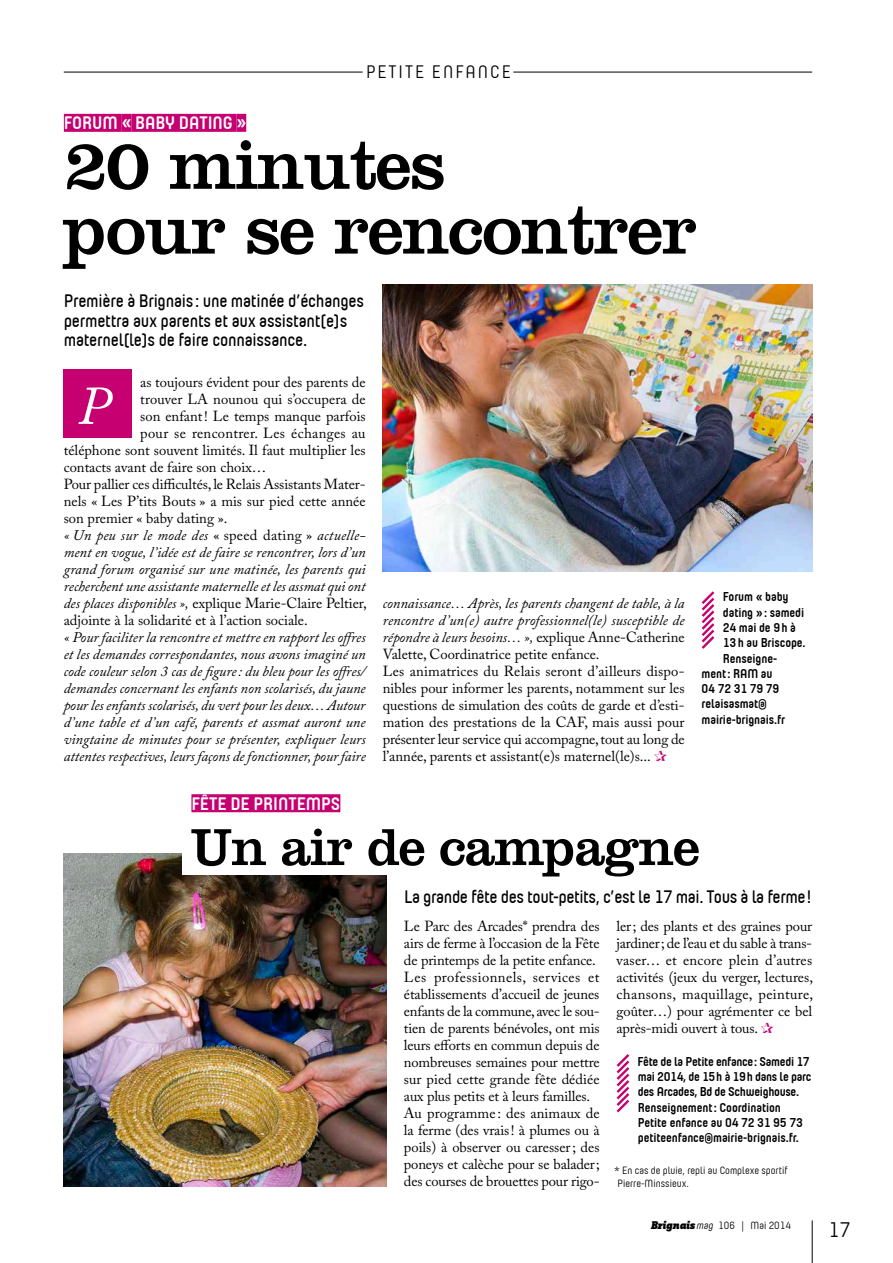
<style>
.page{position:relative;width:893px;height:1263px;background:#fff}
.page>*{position:absolute;margin:0;border:0;box-sizing:border-box;transform-origin:0 0}
.t1{font:72px/64.8px "Clarendon LT Std";letter-spacing:-.025em;color:#000}
.t2{font:54px "Clarendon LT Std";letter-spacing:-.025em;color:#000}
.t3{font:italic 54px "Adobe Caslon Pro";color:#fff}
.t4{font:21px "Yummo";color:#000}
.t5{font:600 18px/19.5px "Yummo";letter-spacing:-.015em;color:#000}
.t6{font:700 18px "Yummo";color:#fff}
.t7{font:18px "Yummo";letter-spacing:.11em;color:#000}
.t8{font:14.55px/17px "Adobe Caslon Pro";color:#000}
.t9{font:italic 14.55px/17px "Adobe Caslon Pro";color:#000;text-align:justify}
.t10{font:14.55px "Adobe Caslon Pro";letter-spacing:.02em;color:#000}
.t11{font:700 12.75px/15.3px "Yummo";letter-spacing:-.01em;color:#000}
.t12{font:10.5px/12.6px "Yummo";color:#000}
.s1{font-style:normal}
.s2{font-style:italic}
.s3{color:#c60071}
.s4{font-family:"Zine Slab Dis";font-weight:900;font-style:italic;font-size:11.7px}
</style>
<div class="page">
<div style="left:191px;top:794px;width:149px;height:18px;background:#c60071"></div>
<svg style="left:616px;top:1054px;width:14px;height:59px"></svg>
<div style="left:64px;top:114px;width:58px;height:18px;background:#c60071"></div>
<div style="left:122px;top:114px;width:9px;height:18px;background:#c60071"></div>
<div style="left:131px;top:114px;width:105px;height:18px;background:#c60071"></div>
<div style="left:236px;top:114px;width:10px;height:18px;background:#c60071"></div>
<div style="left:64px;top:370px;width:68px;height:68px;background:#c60071"></div>
<img style="left:64px;top:853px;width:323px;height:333px">
<img style="left:383px;top:285px;width:429px;height:286px">
<svg style="left:701px;top:591px;width:14px;height:58px"></svg>
<div style="left:182px;top:829px;width:561px;height:46px;background:#fff"></div>
<hr style="left:812px;top:1220px;width:1px;height:43px;background:#000">
<hr style="left:64px;top:72px;width:748px;height:1px;background:#000">
<div style="left:363px;top:63px;width:150px;height:18px;background:#fff"></div>
<p class="t6" style="left:64px;top:107px;width:184px">Forum « Baby dating »</p>
<p class="t7" style="left:366px;top:59px;width:146px">Petite enfance</p>
<h1 class="t1" style="left:64px;top:132px;width:635px">20 minutes<br>pour se rencontrer</h1>
<p class="t5" style="left:64px;top:289px;width:302px">Première à Brignais: une matinée d’échanges permettra aux parents et aux assistant(e)s maternel(le)s de faire connaissance.</p>
<h2 class="t3" style="left:77px;top:374px;width:33px">P</h2>
<p class="t8" style="left:140px;top:373px;width:227px">as toujours évident pour des parents de</p>
<p class="t8" style="left:140px;top:390px;width:227px">trouver LA nounou qui s’occupera de</p>
<p class="t8" style="left:140px;top:407px;width:227px">son enfant! Le temps manque parfois</p>
<p class="t10" style="left:140px;top:424px;width:227px">pour se rencontrer. Les échanges au</p>
<p class="t8" style="left:64px;top:441px;width:303px">téléphone sont souvent limités. Il faut multiplier les</p>
<p class="t8" style="left:64px;top:458px;width:204px">contacts avant de faire son choix…</p>
<p class="t8" style="left:64px;top:475px;width:303px">Pour pallier ces difficultés, le Relais Assistants Mater-</p>
<p class="t8" style="left:64px;top:492px;width:303px">nels « Les P’tits Bouts » a mis sur pied cette année</p>
<p class="t8" style="left:64px;top:509px;width:165px">son premier « baby dating ».</p>
<p class="t9" style="left:64px;top:527px;width:303px">« Un peu sur le mode des <span class="s1">« speed dating »</span> actuelle-</p>
<p class="t9" style="left:64px;top:544px;width:303px">ment en vogue, l’idée est de faire se rencontrer, lors d’un</p>
<p class="t9" style="left:64px;top:561px;width:303px">grand forum organisé sur une matinée, les parents qui</p>
<p class="t9" style="left:64px;top:578px;width:303px">recherchent une assistante maternelle et les assmat qui ont</p>
<p class="t8" style="left:64px;top:595px;width:304px"><span class="s2">des places disponibles »,</span> explique Marie-Claire Peltier,</p>
<p class="t8" style="left:64px;top:612px;width:245px">adjointe à la solidarité et à l’action sociale.</p>
<p class="t9" style="left:64px;top:629px;width:304px">« Pour faciliter la rencontre et mettre en rapport les offres et les demandes correspondantes, nous avons imaginé un code couleur selon 3 cas de figure: du bleu pour les offres/ demandes concernant les enfants non scolarisés, du jaune pour les enfants scolarisés, du vert pour les deux… Autour d’une table et d’un café, parents et assmat auront une vingtaine de minutes pour se présenter, expliquer leurs attentes respectives, leurs façons de fonctionner, pour faire</p>
<p class="t6" style="left:191px;top:787px;width:117px">Fête de pr intemp</p>
<p class="t6" style="left:331px;top:787px;width:11px">s</p>
<p class="t8" style="left:383px;top:595px;width:304px"><span class="s2">connaissance… Après, les parents changent de table, à la rencontre d’un(e) autre professionnel(le) susceptible de répondre à leurs besoins… »,</span> explique Anne-Catherine Valette, Coordinatrice petite enfance.<br>Les animatrices du Relais seront d’ailleurs dispo&shy;nibles pour informer les parents, notamment sur les questions de simulation des coûts de garde et d’esti&shy;mation des prestations de la CAF, mais aussi pour présenter leur service qui accompagne, tout au long de l’année, parents et assistant(e)s maternel(le)s... <span class="s3">✰</span></p>
<p class="t11" style="left:723px;top:587px;width:67px">Forum « baby</p>
<p class="t11" style="left:723px;top:602px;width:83px">dating »: samedi</p>
<p class="t11" style="left:723px;top:618px;width:74px">24 mai de 9h à</p>
<p class="t11" style="left:723px;top:633px;width:84px">13h au Briscope.</p>
<p class="t11" style="left:723px;top:648px;width:56px">Renseigne-</p>
<p class="t11" style="left:702px;top:664px;width:72px">ment: RAM au</p>
<p class="t11" style="left:702px;top:679px;width:79px">04 72 31 79 79</p>
<p class="t11" style="left:702px;top:694px;width:67px">relaisasmat@</p>
<p class="t11" style="left:702px;top:710px;width:85px">mairie-brignais.fr</p>
<h2 class="t2" style="left:190px;top:815px;width:511px">Un air de campagne</h2>
<p class="t5" style="left:404px;top:885px;width:409px">La grande fête des tout-petits, c’est le 17 mai. Tous à la ferme!</p>
<p class="t8" style="left:404px;top:918px;width:198px">Le Parc des Arcades* prendra des airs de ferme à l’occasion de la Fête de printemps de la petite enfance.<br>Les professionnels, services et établissements d’accueil de jeunes enfants de la commune, avec le sou&shy;tien de parents bénévoles, ont mis leurs efforts en commun depuis de nombreuses semaines pour mettre sur pied cette grande fête dédiée aux plus petits et à leurs familles.<br>Au programme : des animaux de la ferme (des vrais! à plumes ou à poils) à observer ou caresser; des poneys et calèche pour se balader; des courses de brouettes pour rigo-</p>
<p class="t8" style="left:617px;top:918px;width:198px;text-align:justify">ler; des plants et des graines pour jardiner; de l’eau et du sable à trans&shy;vaser… et encore plein d’autres activités (jeux du verger, lectures, chansons, maquillage, peinture, goûter…) pour agrémenter ce bel après-midi ouvert à tous. <span class="s3">✰</span></p>
<p class="t11" style="left:637px;top:1051px;width:175px">Fête de la Petite enfance: Samedi 17 mai 2014, de 15h à 19h dans le parc des Arcades, Bd de Schweighouse.<br>Renseignement: Coordination Petite enfance au 04 72 31 95 73 petiteenfance@mairie-brignais.fr.</p>
<p class="t12" style="left:614px;top:1164px;width:175px">* En cas de pluie, repli au Complexe sportif<br>Pierre-Minssieux.</p>
<p class="t12" style="left:651px;top:1218px;width:142px"><span class="s4">Brignais</span><span class="s2">mag</span> 106 | Mai 2014</p>
<h3 class="t4" style="left:828px;top:1215px;width:24px">17</h3>
</div>
